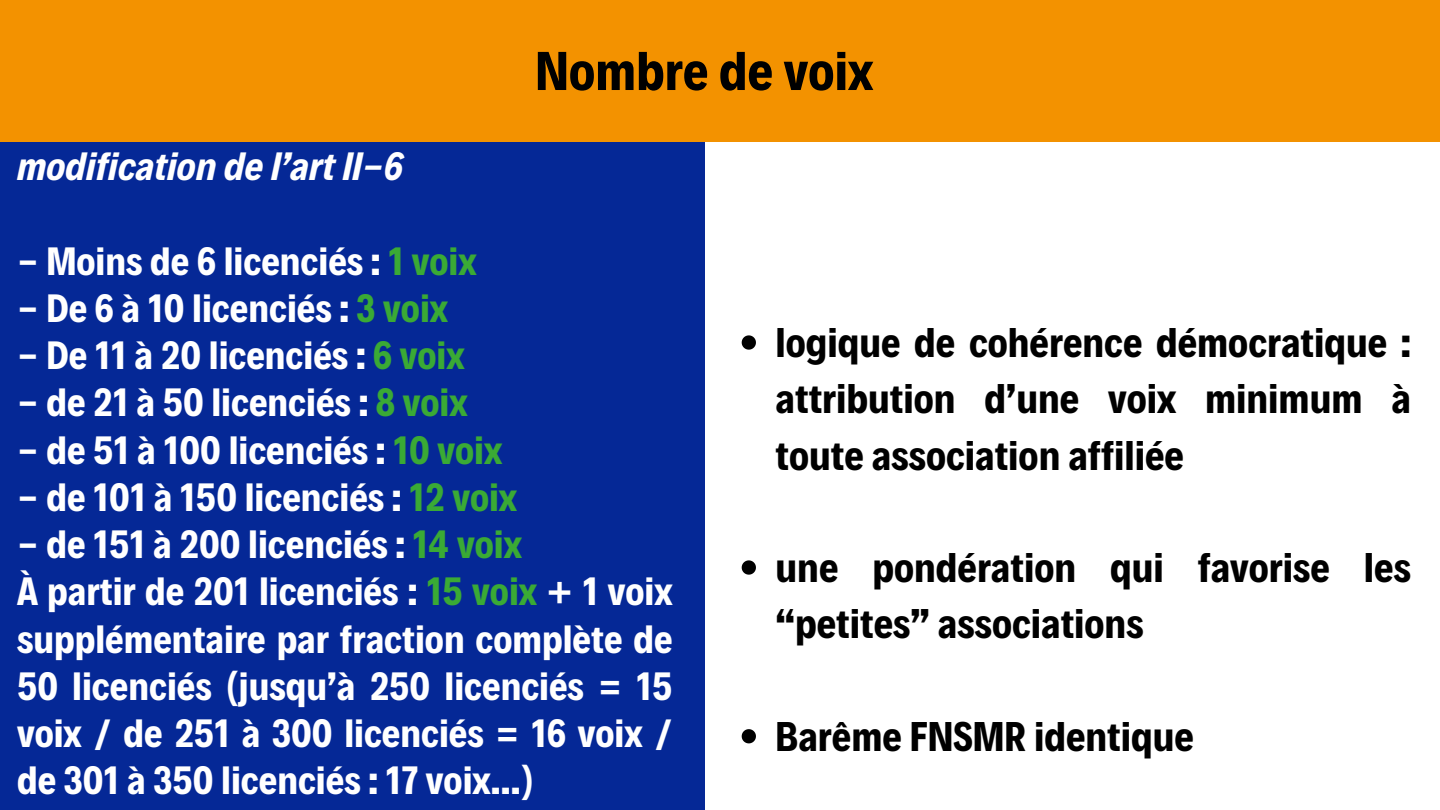
<style>
.page{position:relative;width:1440px;height:810px;background:#fff}
.page>*{position:absolute;margin:0;border:0;box-sizing:border-box;transform-origin:0 0}
.t1{font:700 55.2px "Decalotype";color:#000}
.t2{font:700 42px/56.2px "Decalotype";color:#000;text-align:justify}
.t3{font:700 40px/47.2px "Decalotype";color:#fff}
.t4{font:italic 700 40px "Decalotype";color:#fff}
.s1{color:#3aaa35}
</style>
<div class="page">
<div style="left:0;top:127px;width:704px;height:683px;background:#052896"></div>
<div style="left:0;top:0;width:1440px;height:141px;background:#f39200"></div>
<svg style="left:742px;top:335px;width:14px;height:15px"></svg>
<svg style="left:742px;top:560px;width:14px;height:15px"></svg>
<svg style="left:742px;top:729px;width:14px;height:14px"></svg>
<h1 class="t4" style="left:17px;top:140px;width:387px">modification de l’art II-6</h1>
<h2 class="t1" style="left:535px;top:34px;width:339px">Nombre de voix</h2>
<h2 class="t3" style="left:17px;top:235px;width:461px">- Moins de 6 licenciés : <span class="s1">1 voix</span></h2>
<h2 class="t3" style="left:17px;top:282px;width:433px">- De 6 à 10 licenciés : <span class="s1">3 voix</span></h2>
<h2 class="t3" style="left:17px;top:329px;width:449px">- De 11 à 20 licenciés : <span class="s1">6 voix</span></h2>
<h2 class="t3" style="left:17px;top:376px;width:452px">- de 21 à 50 licenciés : <span class="s1">8 voix</span></h2>
<h2 class="t3" style="left:17px;top:424px;width:487px">- de 51 à 100 licenciés : <span class="s1">10 voix</span></h2>
<h2 class="t3" style="left:17px;top:471px;width:502px">- de 101 à 150 licenciés : <span class="s1">12 voix</span></h2>
<h2 class="t3" style="left:17px;top:518px;width:657px">- de 151 à 200 licenciés : <span class="s1">14 voix<br></span>À partir de 201 licenciés : <span class="s1">15 voix</span> + 1 voix supplémentaire par fraction complète de 50 licenciés (jusqu’à 250 licenciés = 15 voix / de 251 à 300 licenciés = 16 voix / de 301 à 350 licenciés : 17 voix...)</h2>
<p class="t2" style="left:776px;top:312px;width:637px">logique de cohérence démocratique : attribution d’une voix minimum à toute association affiliée</p>
<p class="t2" style="left:776px;top:537px;width:637px">une pondération qui favorise les “petites” associations</p>
<p class="t2" style="left:776px;top:706px;width:420px">Barême FNSMR identique</p>
</div>
